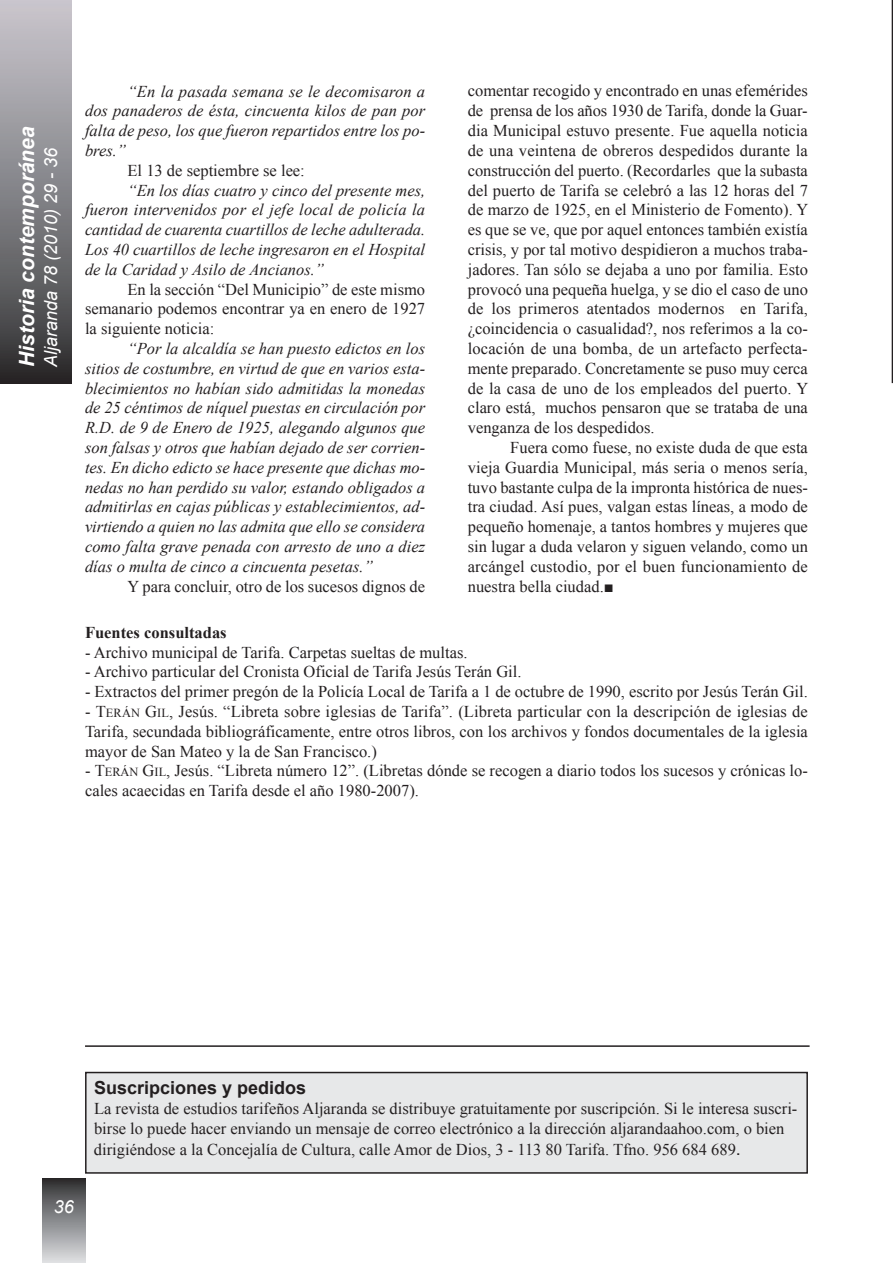
<style>
.page{position:relative;width:893px;height:1263px;background:#fff}
.page>*{position:absolute;margin:0;border:0;box-sizing:border-box;transform-origin:0 0}
.t1{font:italic 700 21px "Arial";color:#fff}
.t2{font:italic 18px "Arial";color:#fff}
.t3{font:700 18px "Arial";color:#231f20}
.t4{font:16.5px/19.8px "Times New Roman";color:#231f20;text-align:justify}
.t5{font:italic 16.5px/19.8px "Times New Roman";color:#231f20;text-align:justify}
.t6{font:700 16.5px "Times New Roman";color:#231f20}
.s1{font-size:12.3px}
.s2{font-family:"Arial";font-size:18px}
</style>
<div class="page">
<svg style="left:0;top:0;width:71px;height:384px;background:#807f83"></svg>
<div style="left:43px;top:1178px;width:42px;height:85px;background:linear-gradient(to bottom,#303032,#e0e2e5)"></div>
<svg style="left:892px;top:0;width:1px;height:383px"></svg>
<div style="left:86px;top:1072px;width:721px;height:101px;background:#e7e8e9"></div>
<div style="left:85px;top:1072px;width:723px;height:102px;border:2px solid #231f20"></div>
<hr style="left:85px;top:1045px;width:725px;height:2px;background:#231f20">
<p class="t1" style="left:15px;top:367px;width:242px;rotate:-90deg">Historia contemporánea</p>
<p class="t2" style="left:41px;top:367px;width:221px;rotate:-90deg">Aljaranda 78 (2010) 29 - 36</p>
<p class="t5" style="left:85px;top:81px;width:342px;text-indent:43px">“En la pasada semana se le decomisaron a dos panaderos de ésta, cincuenta kilos de pan por falta de peso, los que fueron repartidos entre los po&shy;bres.”</p>
<p class="t4" style="left:128px;top:160px;width:179px">El 13 de septiembre se lee:</p>
<p class="t5" style="left:85px;top:180px;width:342px;text-indent:43px">“En los días cuatro y cinco del presente mes, fueron intervenidos por el jefe local de policía la cantidad de cuarenta cuartillos de leche adulterada.<br>Los 40 cuartillos de leche ingresaron en el Hospital de la Caridad y Asilo de Ancianos.”</p>
<p class="t4" style="left:85px;top:279px;width:342px;text-indent:43px">En la sección “Del Municipio” de este mismo semanario podemos encontrar ya en enero de 1927 la siguiente noticia:</p>
<p class="t5" style="left:85px;top:338px;width:342px;text-indent:43px">“Por la alcaldía se han puesto edictos en los sitios de costumbre, en virtud de que en varios esta&shy;blecimientos no habían sido admitidas la monedas de 25 céntimos de níquel puestas en circulación por R.D. de 9 de Enero de 1925, alegando algunos que son falsas y otros que habían dejado de ser corrien&shy;tes. En dicho edicto se hace presente que dichas mo&shy;nedas no han perdido su valor, estando obligados a admitirlas en cajas públicas y establecimientos, ad&shy;virtiendo a quien no las admita que ello se considera como falta grave penada con arresto de uno a diez días o multa de cinco a cincuenta pesetas.”</p>
<p class="t4" style="left:128px;top:576px;width:299px">Y para concluir, otro de los sucesos dignos de</p>
<p class="t4" style="left:468px;top:81px;width:342px">comentar recogido y encontrado en unas efemérides de prensa de los años 1930 de Tarifa, donde la Guar&shy;dia Municipal estuvo presente. Fue aquella noticia de una veintena de obreros despedidos durante la construcción del puerto. (Recordarles que la subasta del puerto de Tarifa se celebró a las 12 horas del 7 de marzo de 1925, en el Ministerio de Fomento). Y es que se ve, que por aquel entonces también existía crisis, y por tal motivo despidieron a muchos traba&shy;jadores. Tan sólo se dejaba a uno por familia. Esto provocó una pequeña huelga, y se dio el caso de uno de los primeros atentados modernos en Tarifa, ¿coincidencia o casualidad?, nos referimos a la co&shy;locación de una bomba, de un artefacto perfecta&shy;mente preparado. Concretamente se puso muy cerca de la casa de uno de los empleados del puerto. Y claro está, muchos pensaron que se trataba de una venganza de los despedidos.</p>
<p class="t4" style="left:468px;top:437px;width:342px;text-indent:43px">Fuera como fuese, no existe duda de que esta vieja Guardia Municipal, más seria o menos sería, tuvo bastante culpa de la impronta histórica de nues&shy;tra ciudad. Así pues, valgan estas líneas, a modo de pequeño homenaje, a tantos hombres y mujeres que sin lugar a duda velaron y siguen velando, como un arcángel custodio, por el buen funcionamiento de nuestra bella ciudad.■</p>
<p class="t6" style="left:85px;top:623px;width:143px">Fuentes consultadas</p>
<p class="t4" style="left:85px;top:642px;width:384px">- Archivo municipal de Tarifa. Carpetas sueltas de multas.</p>
<p class="t4" style="left:85px;top:662px;width:438px">- Archivo particular del Cronista Oficial de Tarifa Jesús Terán Gil.</p>
<p class="t4" style="left:85px;top:682px;width:724px">- Extractos del primer pregón de la Policía Local de Tarifa a 1 de octubre de 1990, escrito por Jesús Terán Gil.</p>
<p class="t4" style="left:85px;top:702px;width:724px">- T<span class="s1">ERÁN</span> G<span class="s1">IL</span>, Jesús. “Libreta sobre iglesias de Tarifa”. (Libreta particular con la descripción de iglesias de Tarifa, secundada bibliográficamente, entre otros libros, con los archivos y fondos documentales de la iglesia mayor de San Mateo y la de San Francisco.)</p>
<p class="t4" style="left:85px;top:761px;width:724px">- T<span class="s1">ERÁN</span> G<span class="s1">IL</span>, Jesús. “Libreta número 12”. (Libretas dónde se recogen a diario todos los sucesos y crónicas lo&shy;cales acaecidas en Tarifa desde el año 1980-2007).</p>
<p class="t2" style="left:54px;top:1197px;width:22px">36</p>
<p class="t3" style="left:94px;top:1077px;width:214px">Suscripciones y pedidos</p>
<p class="t4" style="left:94px;top:1098px;width:705px">La revista de estudios tarifeños Aljaranda se distribuye gratuitamente por suscripción. Si le interesa suscri&shy;birse lo puede hacer enviando un mensaje de correo electrónico a la dirección aljarandaahoo.com, o bien</p>
<p class="t4" style="left:94px;top:1139px;width:648px">dirigiéndose a la Concejalía de Cultura, calle Amor de Dios, 3 - 113 80 Tarifa. Tfno. 956 684 689<span class="s2">.</span></p>
</div>
